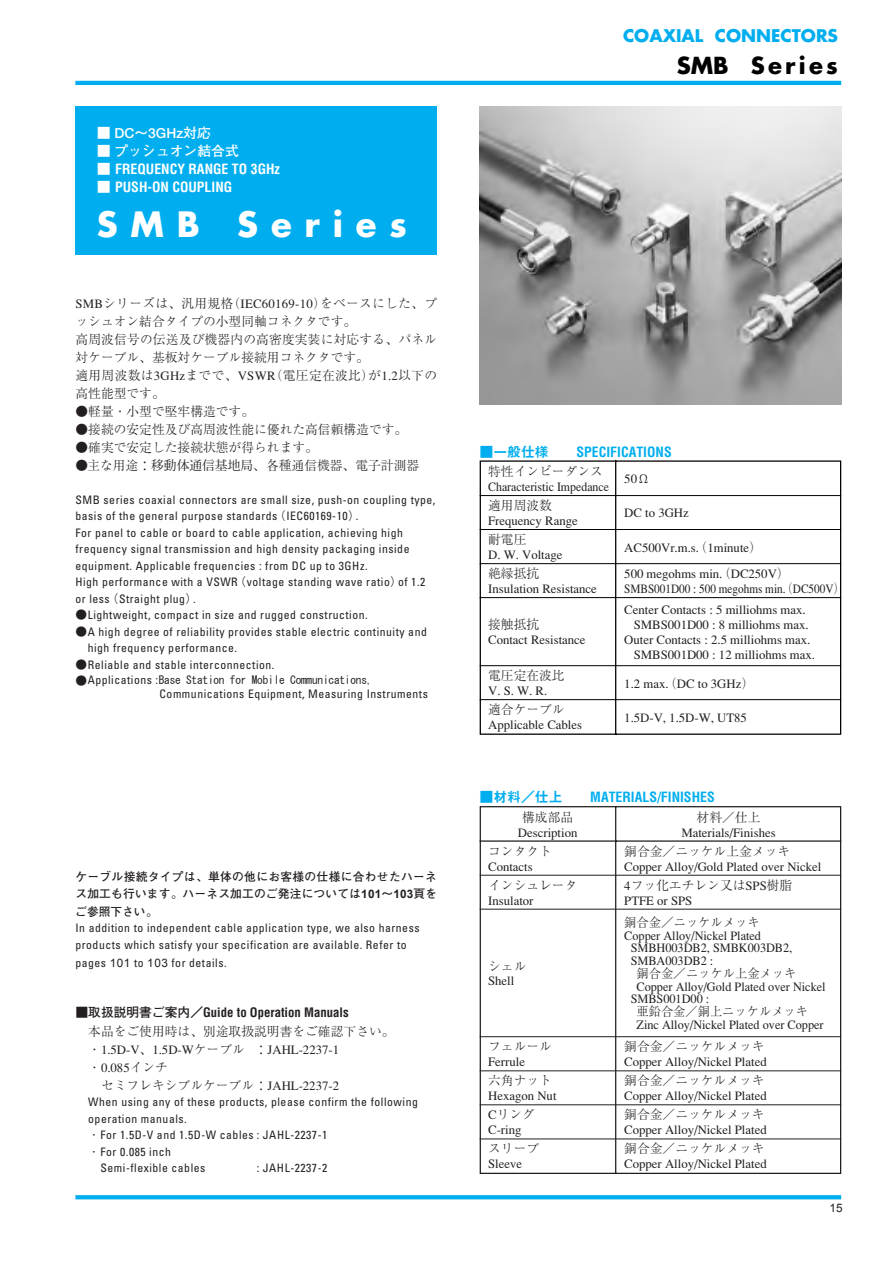
<style>
.page{position:relative;width:893px;height:1262px;background:#fff}
.page>*{position:absolute;margin:0;border:0;box-sizing:border-box;transform-origin:0 0}
.t1{font:700 34.05px "Futura";letter-spacing:.375em;color:#fff}
.t2{font:700 22.8px "Futura";letter-spacing:.145em;color:#000}
.t3{font:700 16.95px "Futura";color:#00aeef}
.t4{font:700 condensed 13.8px "Helvetica";color:#00aeef}
.t5{font:700 condensed 13.8px "Helvetica";color:#fff}
.t6{font:700 13.8px "Futo Go B101";color:#fff}
.t7{font:300 12.75px/14.9px "Ryumin";color:#231f20}
.t8{font:300 12.75px "Ryumin";color:#231f20;scale:.96 1}
.t9{font:300 12.75px/21.3px "Ryumin";color:#231f20;scale:.88 1}
.t10{font:700 condensed 12.75px "Helvetica";color:#231f20}
.t11{font:condensed 11.7px/16.5px "Univers";letter-spacing:.045em;color:#231f20}
.t12{font:700 11.7px/17.2px "Futo Go B101";letter-spacing:.015em;color:#231f20;text-align:justify}
.t13{font:11.7px "Arial";color:#231f20}
.t14{font:11.25px "MS Gothic";letter-spacing:-.015em;color:#231f20}
.s1{font-family:"Futo Go B101";font-stretch:normal}
.s2{font-family:"Koz Min Pr 6 N";font-weight:400}
.s3{font-family:"Gothic BBB";font-weight:500;font-stretch:normal}
.s4{font-family:"Gothic BBB";font-weight:500;font-size:11.7px}
.s5{font-family:"Univers";font-stretch:condensed;font-size:11.7px}
.s6{font-family:"Arial"}
.s7{font-family:"Arial";font-stretch:normal}
.s8{font-family:"Ryumin";font-weight:300;font-stretch:normal}
.s9{font-family:"Midashi Go MB31";font-weight:400;font-stretch:normal}
</style>
<div class="page">
<hr style="left:75px;top:81px;width:766px;height:4px;background:#00aeef">
<svg style="left:75px;top:1195px;width:766px;height:4px;background:#09b0ef"></svg>
<div style="left:75px;top:106px;width:362px;height:149px;background:#00aeef"></div>
<img style="left:479px;top:106px;width:362px;height:298px">
<svg style="left:479px;top:460px;width:362px;height:275px"></svg>
<hr style="left:479px;top:495px;width:362px;height:1px;background:#000">
<hr style="left:479px;top:529px;width:362px;height:1px;background:#000">
<hr style="left:479px;top:563px;width:362px;height:1px;background:#000">
<hr style="left:479px;top:597px;width:362px;height:1px;background:#000">
<hr style="left:479px;top:699px;width:362px;height:1px;background:#000">
<hr style="left:479px;top:665px;width:362px;height:1px;background:#000">
<svg style="left:479px;top:806px;width:363px;height:368px"></svg>
<hr style="left:479px;top:875px;width:362px;height:1px;background:#231f20">
<hr style="left:479px;top:909px;width:362px;height:1px;background:#231f20">
<hr style="left:479px;top:1036px;width:362px;height:1px;background:#231f20">
<hr style="left:479px;top:1070px;width:362px;height:1px;background:#231f20">
<hr style="left:479px;top:1104px;width:362px;height:1px;background:#231f20">
<hr style="left:479px;top:1138px;width:362px;height:1px;background:#231f20">
<p class="t6" style="left:97px;top:128px;width:116px">■ DC～3GHz対応</p>
<p class="t6" style="left:97px;top:146px;width:144px">■ プッシュオン結合式</p>
<p class="t5" style="left:97px;top:164px;width:185px"><span class="s1">■</span> FREQUENCY RANGE TO 3GHz</p>
<p class="t5" style="left:97px;top:182px;width:137px"><span class="s1">■</span> PUSH-ON COUPLING</p>
<h1 class="t1" style="left:97px;top:209px;width:312px">SMB Series</h1>
<p class="t7" style="left:75px;top:295px;width:363px;line-height:18px">SMBシリーズは、汎用規格（IEC60169-10）をベースにした、プッシュオン結合タイプの小型同軸コネクタです。<br>高周波信号の伝送及び機器内の高密度実装に対応する、パネル対ケーブル、基板対ケーブル接続用コネクタです。<br>適用周波数は3GHzまでで、VSWR（電圧定在波比）が1.2以下の高性能型です。</p>
<p class="t7" style="left:75px;top:405px;width:180px">●軽量・小型で堅牢構造です。</p>
<p class="t7" style="left:75px;top:424px;width:333px">●接続の安定性及び高周波性能に優れた高信頼構造です。</p>
<p class="t7" style="left:75px;top:442px;width:244px">●確実で安定した接続状態が得られます。</p>
<p class="t7" style="left:75px;top:460px;width:345px">●主な用途：<span class="s2">移動体通信基地局、</span>各種通信機器、電子計測器</p>
<p class="t11" style="left:75px;top:492px;width:361px">SMB series coaxial connectors are small size, push-on coupling type, basis of the general purpose standards<span class="s3">（</span>IEC60169-10<span class="s3">）</span>.<br>For panel to cable or board to cable application, achieving high frequency signal transmission and high density packaging inside equipment. Applicable frequencies : from DC up to 3GHz.<br>High performance with a VSWR<span class="s3">（</span>voltage standing wave ratio<span class="s3">）</span>of 1.2 or less<span class="s3">（</span>Straight plug<span class="s3">）</span>.</p>
<p class="t11" style="left:75px;top:608px;width:294px"><span class="s3">●</span>Lightweight, compact in size and rugged construction.</p>
<p class="t11" style="left:88px;top:624px;width:341px;text-indent:-12px"><span class="s3">●</span>A high degree of reliability provides stable electric continuity and high frequency performance.</p>
<p class="t11" style="left:75px;top:657px;width:200px"><span class="s3">●</span>Reliable and stable interconnection.</p>
<p class="t14" style="left:75px;top:674px;width:298px"><span class="s4">●</span><span class="s5">Applications :</span>Base Station for Mobile Communications,</p>
<p class="t11" style="left:160px;top:687px;width:270px">Communications Equipment, Measuring Instruments</p>
<p class="t12" style="left:75px;top:869px;width:363px">ケーブル接続タイプは、単体の他にお客様の仕様に合わせたハーネス加工も行います。ハーネス加工のご発注については<span class="s6">101</span>～<span class="s6">103</span>頁をご参照下さい。</p>
<p class="t11" style="left:75px;top:919px;width:345px;line-height:17.5px">In addition to independent cable application type, we also harness products which satisfy your specification are available. Refer to pages <span class="s7">101</span> to <span class="s7">103</span> for details.</p>
<p class="t10" style="left:75px;top:1007px;width:275px"><span class="s1">■取扱説明書ご案内／</span>Guide to Operation Manuals</p>
<p class="t7" style="left:88px;top:1025px;width:308px">本品をご使用時は、別途取扱説明書をご確認下さい。</p>
<p class="t7" style="left:88px;top:1043px;width:252px">・1.5D-V、1.5D-Wケーブル ：JAHL-2237-1</p>
<p class="t7" style="left:88px;top:1061px;width:81px">・0.085インチ</p>
<p class="t7" style="left:101px;top:1079px;width:239px">セミフレキシブルケーブル：JAHL-2237-2</p>
<p class="t11" style="left:88px;top:1094px;width:331px">When using any of these products, please confirm the following</p>
<p class="t11" style="left:88px;top:1111px;width:100px">operation manuals.</p>
<p class="t11" style="left:88px;top:1127px;width:240px"><span class="s8">・</span>For 1.5D-V and 1.5D-W cables : JAHL-2237-1</p>
<p class="t11" style="left:88px;top:1144px;width:84px"><span class="s8">・</span>For 0.085 inch</p>
<p class="t11" style="left:100px;top:1160px;width:106px">Semi-flexible cables</p>
<p class="t11" style="left:257px;top:1160px;width:72px">: JAHL-2237-2</p>
<h3 class="t3" style="left:623px;top:28px;width:216px">COAXIAL CONNECTORS</h3>
<h2 class="t2" style="left:676px;top:55px;width:163px">SMB Series</h2>
<p class="t4" style="left:479px;top:446px;width:193px"><span class="s9">■一般仕様　　</span>SPECIFICATIONS</p>
<p class="t7" style="left:488px;top:465px;width:122px">特性インピーダンス<br>Characteristic Impedance</p>
<p class="t7" style="left:624px;top:473px;width:27px">50Ω</p>
<p class="t7" style="left:624px;top:507px;width:66px">DC to 3GHz</p>
<p class="t7" style="left:624px;top:535px;width:167px;line-height:26.5px">AC500Vr.m.s.（1minute）<br>500 megohms min.（DC250V）</p>
<p class="t9" style="left:624px;top:579px;width:252px">SMBS001D00 : 500 megohms min.（DC500V）<br>Center Contacts : 5 milliohms max.</p>
<p class="t7" style="left:634px;top:618px;width:176px">SMBS001D00 : 8 milliohms max.</p>
<p class="t7" style="left:624px;top:633px;width:187px">Outer Contacts : 2.5 milliohms max.</p>
<p class="t7" style="left:634px;top:648px;width:183px">SMBS001D00 : 12 milliohms max.</p>
<p class="t7" style="left:624px;top:677px;width:131px">1.2 max.（DC to 3GHz）</p>
<p class="t7" style="left:624px;top:711px;width:124px">1.5D-V, 1.5D-W, UT85</p>
<p class="t7" style="left:488px;top:499px;width:91px">適用周波数<br>Frequency Range</p>
<p class="t7" style="left:488px;top:533px;width:76px">耐電圧<br>D. W. Voltage</p>
<p class="t7" style="left:488px;top:567px;width:110px">絶縁抵抗<br>Insulation Resistance</p>
<p class="t7" style="left:488px;top:618px;width:99px">接触抵抗<br>Contact Resistance</p>
<p class="t7" style="left:488px;top:669px;width:78px">電圧定在波比<br>V. S. W. R.</p>
<p class="t7" style="left:488px;top:703px;width:95px">適合ケーブル<br>Applicable Cables</p>
<p class="t4" style="left:479px;top:792px;width:236px"><span class="s9">■材料／仕上　　</span>MATERIALS/FINISHES</p>
<p class="t7" style="left:518px;top:811px;width:61px;text-align:center">構成部品<br>Description</p>
<p class="t7" style="left:681px;top:811px;width:96px;text-align:center">材料／仕上<br>Materials/Finishes</p>
<p class="t7" style="left:624px;top:845px;width:198px">銅合金／ニッケル上金メッキ<br>Copper Alloy/Gold Plated over Nickel</p>
<p class="t7" style="left:624px;top:879px;width:169px">4フッ化エチレン又はSPS樹脂<br>PTFE or SPS</p>
<p class="t8" style="left:624px;top:917px;width:142px">銅合金／ニッケルメッキ</p>
<p class="t8" style="left:624px;top:930px;width:144px">Copper Alloy/Nickel Plated</p>
<p class="t8" style="left:630px;top:943px;width:170px">SMBH003DB2, SMBK003DB2,</p>
<p class="t8" style="left:630px;top:956px;width:88px">SMBA003DB2 :</p>
<p class="t8" style="left:636px;top:968px;width:168px">銅合金／ニッケル上金メッキ</p>
<p class="t8" style="left:636px;top:981px;width:198px">Copper Alloy/Gold Plated over Nickel</p>
<p class="t8" style="left:630px;top:994px;width:83px">SMBS001D00 :</p>
<p class="t8" style="left:636px;top:1007px;width:180px">亜鉛合金／銅上ニッケルメッキ</p>
<p class="t8" style="left:636px;top:1019px;width:196px">Zinc Alloy/Nickel Plated over Copper</p>
<p class="t7" style="left:488px;top:845px;width:65px">コンタクト<br>Contacts</p>
<p class="t7" style="left:488px;top:879px;width:91px">インシュレータ<br>Insulator</p>
<p class="t7" style="left:488px;top:960px;width:40px">シェル<br>Shell</p>
<p class="t7" style="left:488px;top:1040px;width:65px">フェルール<br>Ferrule</p>
<p class="t7" style="left:624px;top:1040px;width:144px">銅合金／ニッケルメッキ<br>Copper Alloy/Nickel Plated</p>
<p class="t7" style="left:488px;top:1074px;width:70px">六角ナット<br>Hexagon Nut</p>
<p class="t7" style="left:624px;top:1074px;width:144px">銅合金／ニッケルメッキ<br>Copper Alloy/Nickel Plated</p>
<p class="t7" style="left:488px;top:1108px;width:48px">Cリング<br>C-ring</p>
<p class="t7" style="left:624px;top:1108px;width:144px">銅合金／ニッケルメッキ<br>Copper Alloy/Nickel Plated</p>
<p class="t7" style="left:488px;top:1142px;width:53px">スリーブ<br>Sleeve</p>
<p class="t7" style="left:624px;top:1142px;width:144px">銅合金／ニッケルメッキ<br>Copper Alloy/Nickel Plated</p>
<p class="t13" style="left:829px;top:1200px;width:15px">15</p>
</div>
